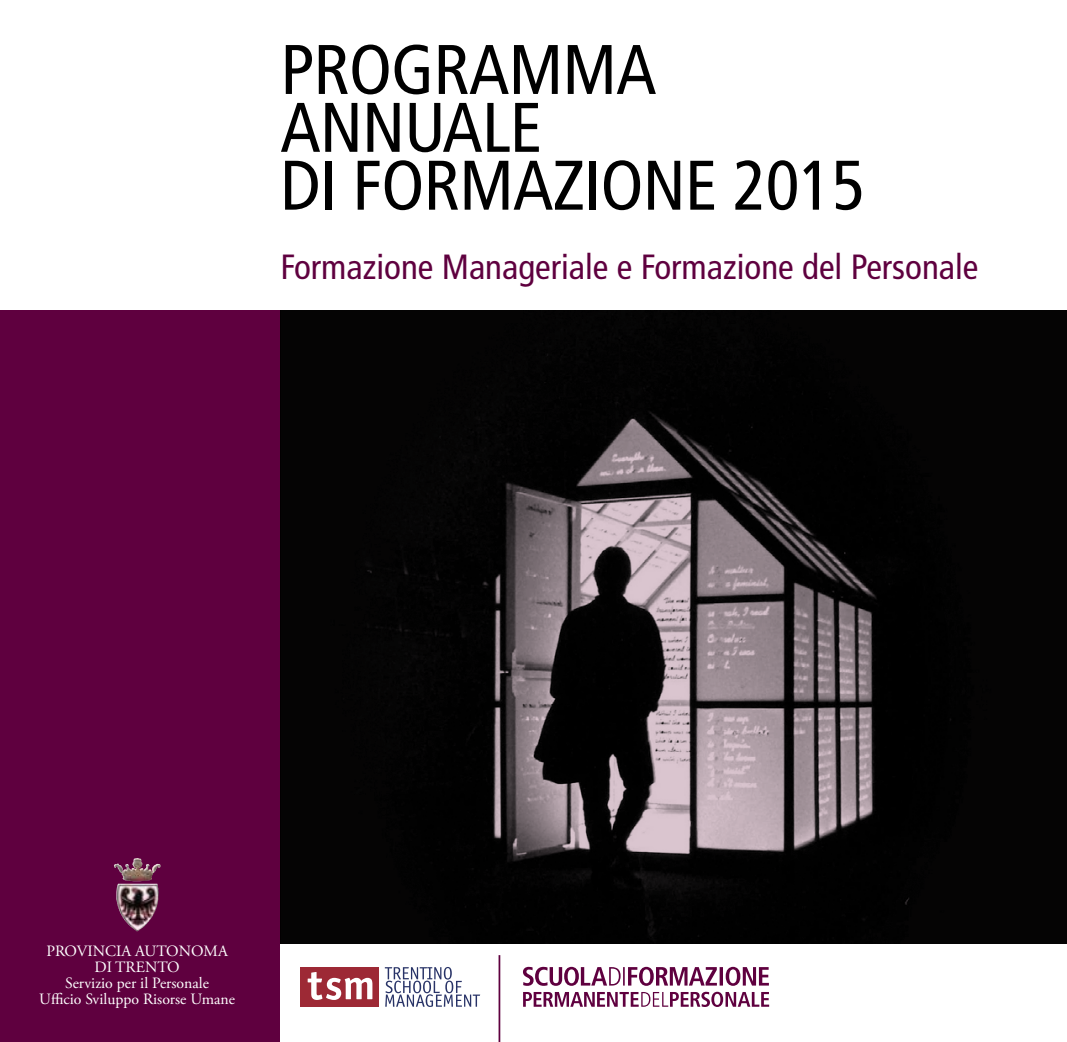
<style>
.page{position:relative;width:1067px;height:1042px;background:#fff}
.page>*{position:absolute;margin:0;border:0;box-sizing:border-box;transform-origin:0 0}
.t1{font:condensed 70px/57.9px "Frutiger LT Std";letter-spacing:-.01em;color:#000}
.t2{font:condensed 35px "Frutiger LT Std";color:#5f003f}
.t3{font:15.75px/15.8px "Adobe Garamond Pro";color:#fff;text-align:center}
</style>
<div class="page">
<div style="left:0;top:310px;width:280px;height:732px;background:#5f003f"></div>
<div style="left:300px;top:967px;width:79px;height:39px;background:#9d2935"></div>
<svg style="left:308px;top:972px;width:64px;height:28px"></svg>
<svg style="left:385px;top:967px;width:95px;height:40px"></svg>
<img style="left:114px;top:859px;width:47px;height:22px">
<hr style="left:498px;top:955px;width:2px;height:87px;background:#5f003f">
<svg style="left:523px;top:967px;width:246px;height:40px"></svg>
<svg style="left:280px;top:310px;width:787px;height:634px;background:#201c1e"></svg>
<h1 class="t1" style="left:280px;top:41px;width:586px">PROGRAMMA<br>ANNUALE<br>DI FORMAZIONE 2015</h1>
<h2 class="t2" style="left:280px;top:247px;width:699px">Formazione Manageriale e Formazione del Personale</h2>
<p class="t3" style="left:39px;top:944px;width:197px">PROVINCIA AUTONOMA<br>DI TRENTO<br>Servizio per il Personale<br>Ufficio Sviluppo Risorse Umane</p>
</div>
